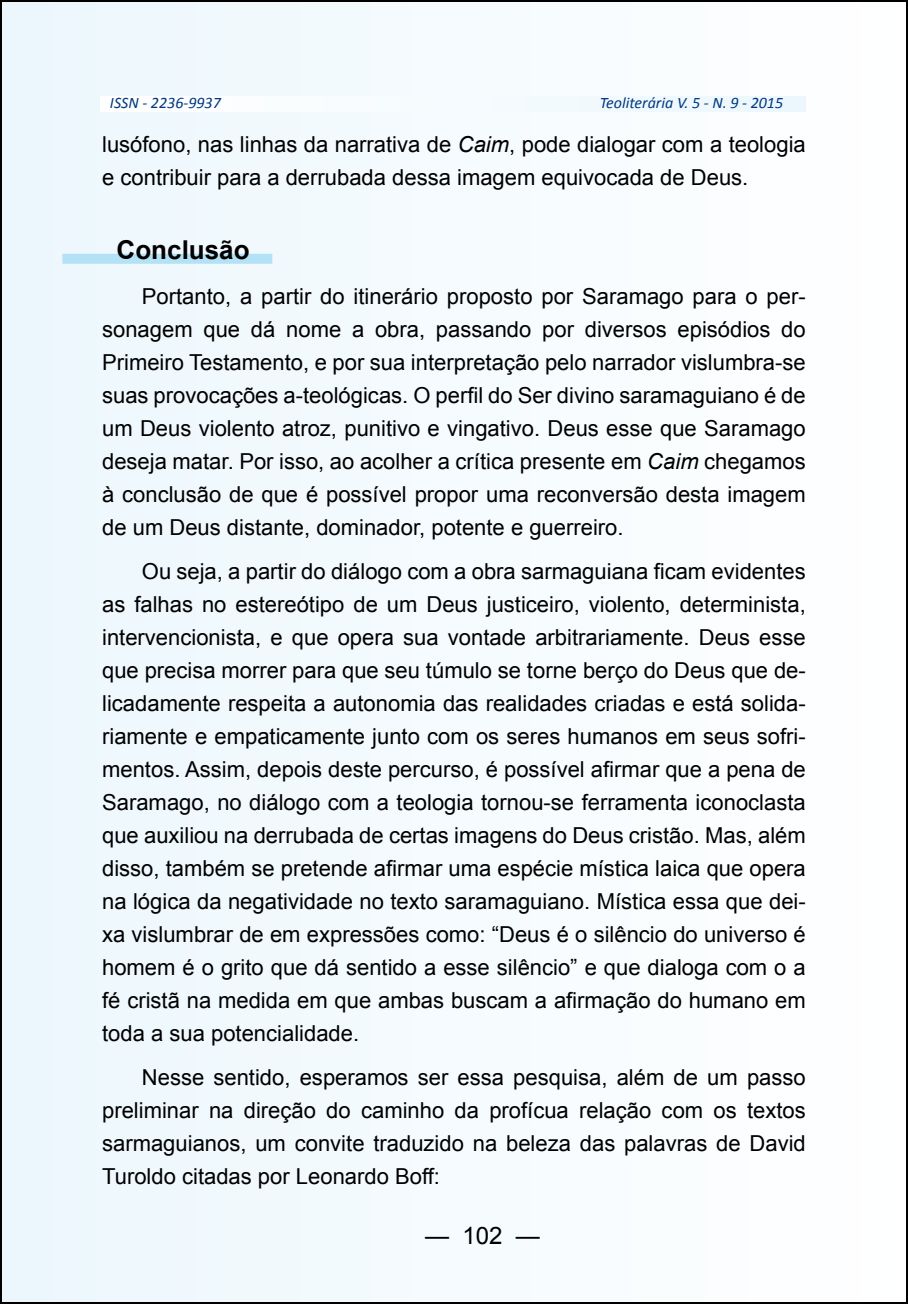
<style>
.page{position:relative;width:908px;height:1304px;background:#fff}
.page>*{position:absolute;margin:0;border:0;box-sizing:border-box;transform-origin:0 0}
.t1{font:700 26px "Arial";color:#000}
.t2{font:24px "Arial";color:#000}
.t3{font:22px/33px "Arial";color:#000;text-align:justify}
.t4{font:italic 16px "Calibri";color:#003882}
.s1{font-style:italic}
</style>
<div class="page">
<div style="left:1px;top:1px;width:905px;height:1302px;background:#f5fbfe"></div>
<div style="left:62px;top:254px;width:210px;height:10px;background:#b3e2f6"></div>
<p class="t4" style="left:110px;top:93px;width:112px">ISSN - 2236-9937</p>
<p class="t4" style="left:599px;top:93px;width:185px">Teoliterária V. 5 - N. 9 - 2015</p>
<p class="t3" style="left:102px;top:128px;width:704px">lusófono, nas linhas da narrativa de <span class="s1">Caim</span>, pode dialogar com a teologia e contribuir para a derrubada dessa imagem equivocada de Deus.</p>
<p class="t1" style="left:117px;top:233px;width:134px">Conclusão</p>
<p class="t3" style="left:102px;top:280px;width:704px;text-indent:40px">Portanto, a partir do itinerário proposto por Saramago para o per&shy;sonagem que dá nome a obra, passando por diversos episódios do Primeiro Testamento, e por sua interpretação pelo narrador vislumbra-se suas provocações a-teológicas. O perfil do Ser divino saramaguiano é de um Deus violento atroz, punitivo e vingativo. Deus esse que Saramago deseja matar. Por isso, ao acolher a crítica presente em <span class="s1">Caim</span> chegamos à conclusão de que é possível propor uma reconversão desta imagem de um Deus distante, dominador, potente e guerreiro.</p>
<p class="t3" style="left:102px;top:555px;width:705px;text-indent:40px">Ou seja, a partir do diálogo com a obra sarmaguiana ficam evidentes as falhas no estereótipo de um Deus justiceiro, violento, determinista, intervencionista, e que opera sua vontade arbitrariamente. Deus esse que precisa morrer para que seu túmulo se torne berço do Deus que de&shy;licadamente respeita a autonomia das realidades criadas e está solida&shy;riamente e empaticamente junto com os seres humanos em seus sofri&shy;mentos. Assim, depois deste percurso, é possível afirmar que a pena de Saramago, no diálogo com a teologia tornou-se ferramenta iconoclasta que auxiliou na derrubada de certas imagens do Deus cristão. Mas, além disso, também se pretende afirmar uma espécie mística laica que opera na lógica da negatividade no texto saramaguiano. Mística essa que dei&shy;xa vislumbrar de em expressões como: “Deus é o silêncio do universo é homem é o grito que dá sentido a esse silêncio” e que dialoga com o a fé cristã na medida em que ambas buscam a afirmação do humano em toda a sua potencialidade.</p>
<p class="t3" style="left:102px;top:1061px;width:704px;text-indent:40px">Nesse sentido, esperamos ser essa pesquisa, além de um passo preliminar na direção do caminho da profícua relação com os textos sarmaguianos, um convite traduzido na beleza das palavras de David Turoldo citadas por Leonardo Boff:</p>
<p class="t2" style="left:425px;top:1219px;width:116px">— 102 —</p>
</div>
